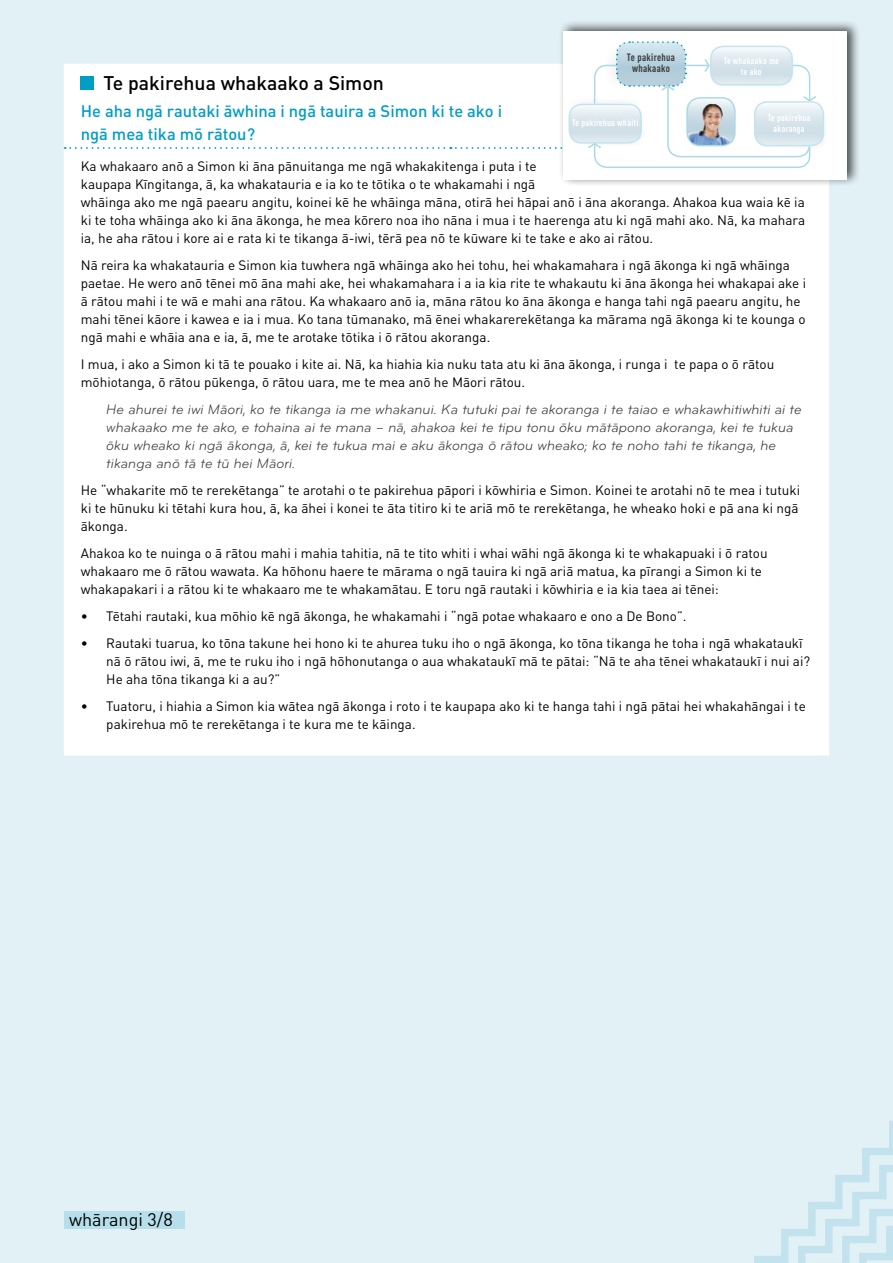
<style>
.page{position:relative;width:893px;height:1263px;background:#e2f1f6}
.page>*{position:absolute;margin:0;border:0;box-sizing:border-box;transform-origin:0 0}
.t1{font:500 19.5px "DIN Pro";color:#000}
.t2{font:18px "DIN Pro";color:#000}
.t3{font:500 16.5px/22.5px "DIN Pro";color:#009dc5}
.t4{font:italic 14.25px/18px "Bryant Pro";color:#3e3e40}
.t5{font:13.5px/18px "DIN Pro";color:#000}
.t6{font:700 condensed 10.5px/11.2px "DIN Pro";letter-spacing:.03em;color:#3e3e40;text-align:center}
.t7{font:700 condensed 9.3px/11.2px "DIN Pro";letter-spacing:.03em;color:#fff;text-align:center}
</style>
<div class="page">
<div style="left:64px;top:1211px;width:120px;height:18px;background:#b6dfeb"></div>
<svg style="left:754px;top:1121px;width:139px;height:142px"></svg>
<div style="left:64px;top:64px;width:765px;height:692px;background:#fff"></div>
<div style="left:558px;top:19px;width:302px;height:167px;background:#000;opacity:.67"></div>
<div style="left:563px;top:31px;width:284px;height:148px;background:#fff"></div>
<svg style="left:65px;top:41px;width:760px;height:128px"></svg>
<img style="left:687px;top:104px;width:43px;height:41px">
<div style="left:686px;top:97px;width:50px;height:49px;border:2px solid #aad9e8;border-radius:13px"></div>
<svg style="left:569px;top:104px;width:72px;height:39px;background:#dae7ed"></svg>
<div style="left:569px;top:104px;width:73px;height:40px;border:2px solid #aad9e8;border-radius:12px"></div>
<svg style="left:711px;top:46px;width:81px;height:39px;background:#dae7ed"></svg>
<div style="left:710px;top:46px;width:83px;height:40px;border:2px solid #aad9e8;border-radius:12px"></div>
<p class="t6" style="left:627px;top:52px;width:50px">Te pakirehua whakaako</p>
<p class="t7" style="left:724px;top:55px;width:57px">Te whakaako me te ako</p>
<h1 class="t1" style="left:103px;top:70px;width:282px">Te pakirehua whakaako a Simon</h1>
<p class="t3" style="left:81px;top:99px;width:423px">He aha ngā rautaki āwhina i ngā tauira a Simon ki te ako i ngā mea tika mō rātou?</p>
<p class="t5" style="left:81px;top:157px;width:726px">Ka whakaaro anō a Simon ki āna pānuitanga me ngā whakakitenga i puta i te<br>kaupapa Kīngitanga, ā, ka whakatauria e ia ko te tōtika o te whakamahi i ngā<br>whāinga ako me ngā paearu angitu, koinei kē he whāinga māna, otirā hei hāpai anō i āna akoranga. Ahakoa kua waia kē ia ki te toha whāinga ako ki āna ākonga, he mea kōrero noa iho nāna i mua i te haerenga atu ki ngā mahi ako. Nā, ka mahara ia, he aha rātou i kore ai e rata ki te tikanga ā-iwi, tērā pea nō te kūware ki te take e ako ai rātou.</p>
<p class="t5" style="left:81px;top:256px;width:727px">Nā reira ka whakatauria e Simon kia tuwhera ngā whāinga ako hei tohu, hei whakamahara i ngā ākonga ki ngā whāinga paetae. He wero anō tēnei mō āna mahi ake, hei whakamahara i a ia kia rite te whakautu ki āna ākonga hei whakapai ake i ā rātou mahi i te wā e mahi ana rātou. Ka whakaaro anō ia, māna rātou ko āna ākonga e hanga tahi ngā paearu angitu, he mahi tēnei kāore i kawea e ia i mua. Ko tana tūmanako, mā ēnei whakarerekētanga ka mārama ngā ākonga ki te kounga o ngā mahi e whāia ana e ia, ā, me te arotake tōtika i ō rātou akoranga.</p>
<p class="t5" style="left:81px;top:355px;width:695px">I mua, i ako a Simon ki tā te pouako i kite ai. Nā, ka hiahia kia nuku tata atu ki āna ākonga, i runga i te papa o ō rātou mōhiotanga, ō rātou pūkenga, ō rātou uara, me te mea anō he Māori rātou.</p>
<p class="t4" style="left:106px;top:401px;width:697px">He ahurei te iwi Māori, ko te tikanga ia me whakanui. Ka tutuki pai te akoranga i te taiao e whakawhitiwhiti ai te whakaako me te ako, e tohaina ai te mana – nā, ahakoa kei te tipu tonu ōku mātāpono akoranga, kei te tukua ōku wheako ki ngā ākonga, ā, kei te tukua mai e aku ākonga ō rātou wheako; ko te noho tahi te tikanga, he tikanga anō tā te tū hei Māori.</p>
<p class="t5" style="left:81px;top:481px;width:721px">He “whakarite mō te rerekētanga” te arotahi o te pakirehua pāpori i kōwhiria e Simon. Koinei te arotahi nō te mea i tutuki ki te hūnuku ki tētahi kura hou, ā, ka āhei i konei te āta titiro ki te ariā mō te rerekētanga, he wheako hoki e pā ana ki ngā ākonga.</p>
<p class="t5" style="left:81px;top:544px;width:688px">Ahakoa ko te nuinga o ā rātou mahi i mahia tahitia, nā te tito whiti i whai wāhi ngā ākonga ki te whakapuaki i ō ratou whakaaro me ō rātou wawata. Ka hōhonu haere te mārama o ngā tauira ki ngā ariā matua, ka pīrangi a Simon ki te whakapakari i a rātou ki te whakaaro me te whakamātau. E toru ngā rautaki i kōwhiria e ia kia taea ai tēnei:</p>
<p class="t5" style="left:81px;top:607px;width:607px">• Tētahi rautaki, kua mōhio kē ngā ākonga, he whakamahi i “ngā potae whakaaro e ono a De Bono”.</p>
<p class="t5" style="left:106px;top:634px;width:705px;text-indent:-26px">• Rautaki tuarua, ko tōna takune hei hono ki te ahurea tuku iho o ngā ākonga, ko tōna tikanga he toha i ngā whakataukī nā ō rātou iwi, ā, me te ruku iho i ngā hōhonutanga o aua whakataukī mā te pātai: “Nā te aha tēnei whakataukī i nui ai?<br>He aha tōna tikanga ki a au?”</p>
<p class="t5" style="left:106px;top:697px;width:701px;text-indent:-26px">• Tuatoru, i hiahia a Simon kia wātea ngā ākonga i roto i te kaupapa ako ki te hanga tahi i ngā pātai hei whakahāngai i te pakirehua mō te rerekētanga i te kura me te kāinga.</p>
<p class="t7" style="left:768px;top:112px;width:44px">Te pakirehua akoranga</p>
<p class="t7" style="left:572px;top:117px;width:68px">Te pakirehua wh¯aiti</p>
<h2 class="t2" style="left:69px;top:1207px;width:105px">whārangi 3/8</h2>
</div>
